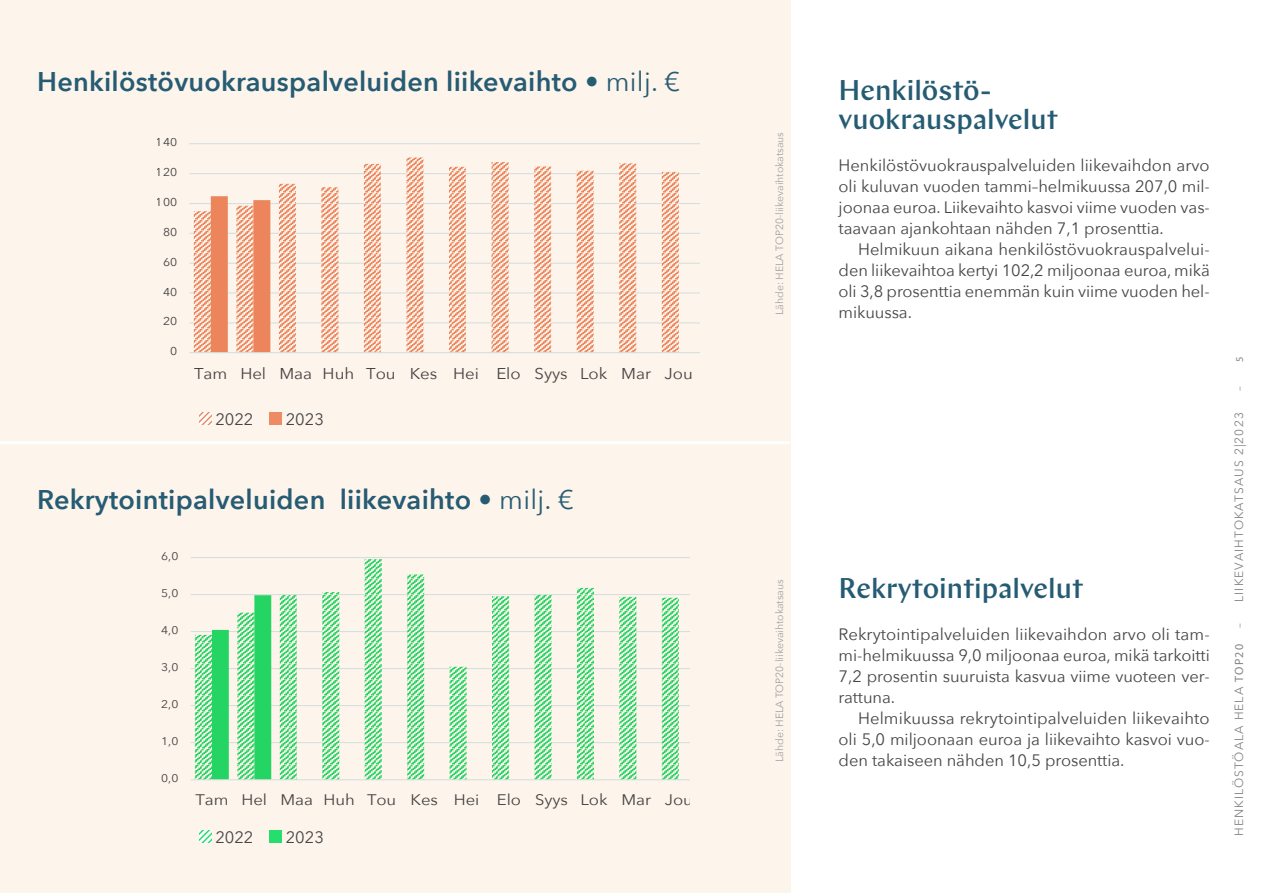
<style>
.page{position:relative;width:1263px;height:893px;background:#fff}
.page>*{position:absolute;margin:0;border:0;box-sizing:border-box;transform-origin:0 0}
.Talouskatsaus___väli{font:500 28.5px "Chap";color:#265c73}
.t1{font:600 27px "Avenir Next";letter-spacing:.01em;color:#265c73}
.Ajankohtaista___leip{font:16.5px/21px "Avenir Next";letter-spacing:-.005em;color:#454547;text-align:justify}
.t2{font:15.6px "Avenir Next";color:#454547;scale:1.07 1}
.t3{font:15.3px "Avenir Next";color:#454547;scale:1.09 1}
.t4{font:12px "Avenir Next";letter-spacing:.09em;color:#828487}
.t5{font:11.4px "Avenir Next";color:#454547;scale:1.07 1}
.t6{font:11.1px "Avenir Next";color:#454547;scale:1.09 1}
.Lähde{font:10.5px "Avenir Next";letter-spacing:-.005em;color:#a2a2a3}
.s1{font-weight:400}
.s2{font-family:"Myriad Pro";font-size:10.5px}
.s3{font-family:"Myriad Pro"}
</style>
<div class="page">
<div style="left:0;top:0;width:790px;height:893px;background:#fdf4eb"></div>
<hr style="left:0;top:441px;width:790px;height:3px;background:#fff">
<hr style="left:191px;top:742px;width:499px;height:1px;background:#d7e9f2">
<hr style="left:191px;top:705px;width:499px;height:1px;background:#d7e9f2">
<hr style="left:191px;top:668px;width:499px;height:1px;background:#d7e9f2">
<hr style="left:191px;top:631px;width:499px;height:1px;background:#d7e9f2">
<hr style="left:191px;top:594px;width:499px;height:1px;background:#d7e9f2">
<hr style="left:191px;top:557px;width:499px;height:1px;background:#d7e9f2">
<svg style="left:195px;top:559px;width:484px;height:220px"></svg>
<svg style="left:212px;top:595px;width:59px;height:184px"></svg>
<hr style="left:191px;top:779px;width:499px;height:1px;background:#d7e9f2">
<svg style="left:199px;top:831px;width:12px;height:12px"></svg>
<div style="left:270px;top:831px;width:12px;height:12px;background:#26de6e"></div>
<hr style="left:189px;top:322px;width:511px;height:1px;background:#d7e9f2">
<hr style="left:189px;top:292px;width:511px;height:2px;background:#d7e9f2">
<hr style="left:189px;top:263px;width:511px;height:1px;background:#d7e9f2">
<hr style="left:189px;top:233px;width:511px;height:1px;background:#d7e9f2">
<hr style="left:189px;top:203px;width:511px;height:1px;background:#d7e9f2">
<hr style="left:189px;top:173px;width:511px;height:1px;background:#d7e9f2">
<hr style="left:189px;top:143px;width:511px;height:1px;background:#d7e9f2">
<svg style="left:194px;top:157px;width:485px;height:195px"></svg>
<svg style="left:211px;top:196px;width:59px;height:156px"></svg>
<hr style="left:189px;top:352px;width:511px;height:1px;background:#d7e9f2">
<svg style="left:199px;top:413px;width:12px;height:12px"></svg>
<div style="left:270px;top:413px;width:12px;height:12px;background:#ed8c63"></div>
<p class="t1" style="left:37px;top:58px;width:644px">Henkilöstövuokrauspalveluiden liikevaihto <span class="s1">• milj. €</span></p>
<p class="t5" style="left:156px;top:133px;width:21px">140</p>
<p class="t5" style="left:156px;top:163px;width:21px">120</p>
<p class="t5" style="left:156px;top:192px;width:21px">100</p>
<p class="t5" style="left:163px;top:222px;width:15px">80</p>
<p class="t5" style="left:163px;top:252px;width:15px">60</p>
<p class="t5" style="left:163px;top:282px;width:15px">40</p>
<p class="t5" style="left:163px;top:312px;width:15px">20</p>
<p class="t5" style="left:170px;top:342px;width:8px">0</p>
<p class="t2" style="left:194px;top:360px;width:468px">Tam Hel Maa Huh Tou Kes Hei Elo Syys Lok Mar Jou</p>
<p class="Ajankohtaista___leip" style="left:215px;top:408px;width:40px">2022</p>
<p class="Ajankohtaista___leip" style="left:286px;top:408px;width:40px">2023</p>
<p class="t1" style="left:37px;top:476px;width:538px">Rekrytointipalveluiden liikevaihto • <span class="s1">milj. €</span></p>
<p class="t6" style="left:161px;top:547px;width:17px">6,0</p>
<p class="t6" style="left:161px;top:584px;width:17px">5,0</p>
<p class="t6" style="left:161px;top:621px;width:17px">4,0</p>
<p class="t6" style="left:161px;top:658px;width:17px">3,0</p>
<p class="t6" style="left:161px;top:695px;width:17px">2,0</p>
<p class="t6" style="left:161px;top:732px;width:17px">1,0</p>
<p class="t6" style="left:161px;top:769px;width:17px">0,0</p>
<p class="t3" style="left:195px;top:787px;width:458px">Tam Hel Maa Huh Tou Kes Hei Elo Syys Lok Mar Jou</p>
<p class="Ajankohtaista___leip" style="left:215px;top:826px;width:40px">2022</p>
<p class="Ajankohtaista___leip" style="left:286px;top:826px;width:40px">2023</p>
<p class="Lähde" style="left:771px;top:315px;width:184px;rotate:-90deg">Lähde: HELA TOP20-liikevaihtokatsaus</p>
<p class="Lähde" style="left:771px;top:762px;width:184px;rotate:-90deg">Lähde: HELA TOP20-liikevaihtokatsaus</p>
<p class="Talouskatsaus___väli" style="left:838px;top:72px;width:155px">Henkilöstö-</p>
<p class="Talouskatsaus___väli" style="left:838px;top:101px;width:221px">vuokrauspalvelut</p>
<p class="Ajankohtaista___leip" style="left:838px;top:154px;width:373px">Henkilöstövuokrauspalveluiden liikevaihdon arvo oli kuluvan vuoden tammi–helmikuussa 207,0 mil&shy;joonaa euroa. Liikevaihto kasvoi viime vuoden vas&shy;taavaan ajankohtaan nähden 7,1 prosenttia.</p>
<p class="Ajankohtaista___leip" style="left:838px;top:238px;width:373px;text-indent:20px">Helmikuun aikana henkilöstövuokrauspalvelui&shy;den liikevaihtoa kertyi 102,2 miljoonaa euroa, mikä oli 3,8 prosenttia enemmän kuin viime vuoden hel&shy;mikuussa.</p>
<p class="Talouskatsaus___väli" style="left:838px;top:570px;width:246px">Rekrytointipalvelut</p>
<p class="Ajankohtaista___leip" style="left:838px;top:623px;width:373px">Rekrytointipalveluiden liikevaihdon arvo oli tam&shy;mi-helmikuussa 9,0 miljoonaa euroa, mikä tarkoitti 7,2 prosentin suuruista kasvua viime vuoteen ver&shy;rattuna.</p>
<p class="Ajankohtaista___leip" style="left:838px;top:707px;width:373px;text-indent:19px">Helmikuussa rekrytointipalveluiden liikevaihto oli 5,0 miljoonaan euroa ja liikevaihto kasvoi vuo&shy;den takaiseen nähden 10,5 prosenttia.</p>
<p class="t4" style="left:1229px;top:391px;width:36px;rotate:-90deg">– <span class="s2">5</span></p>
<p class="t4" style="left:1229px;top:628px;width:217px;rotate:-90deg">– LIIKEVAIHTOKATSAUS 2|2023</p>
<p class="t4" style="left:1229px;top:836px;width:193px;rotate:-90deg">HENKILÖSTÖALA HELA <span class="s3">TOP20</span></p>
</div>
